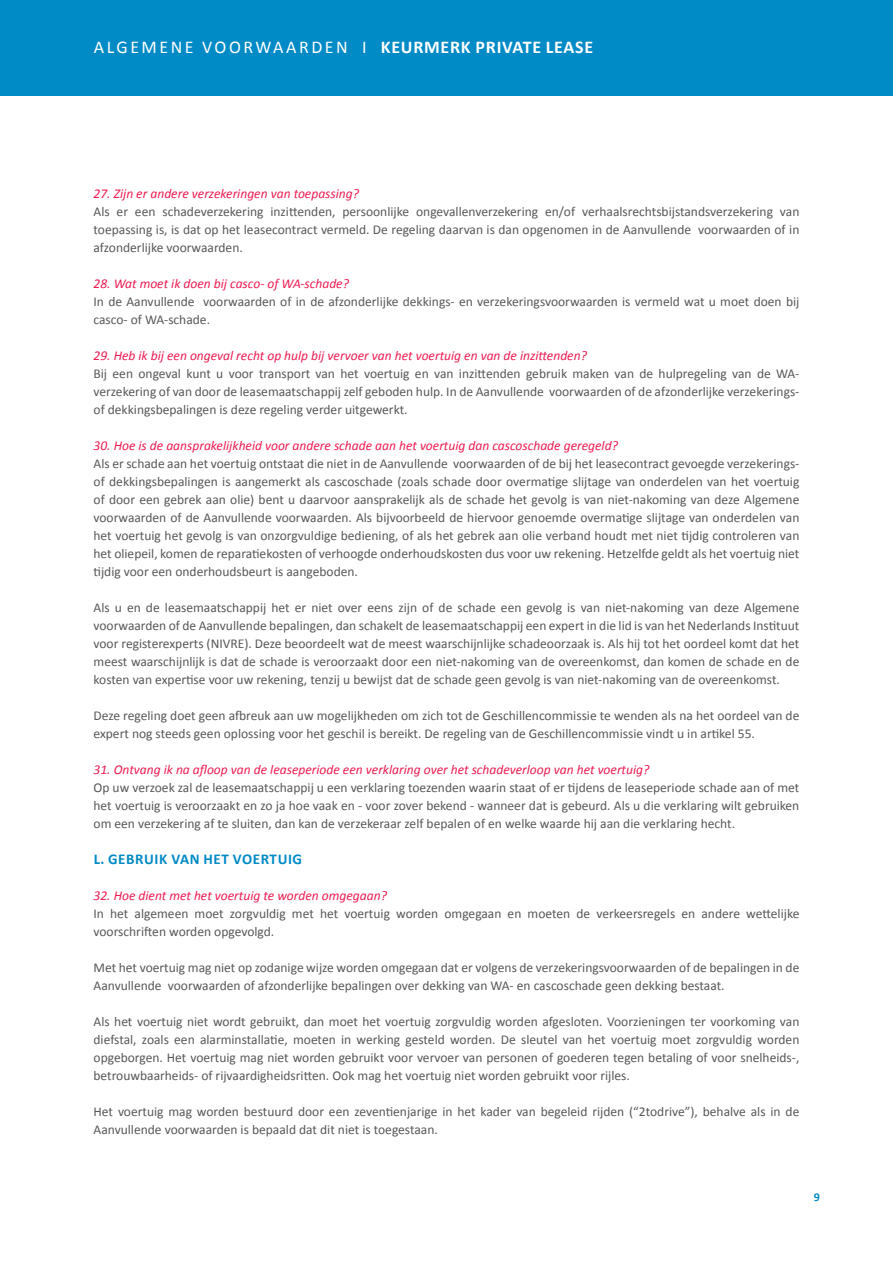
<style>
.page{position:relative;width:893px;height:1263px;background:#fff}
.page>*{position:absolute;margin:0;border:0;box-sizing:border-box;transform-origin:0 0}
.t1{font:18px "Calibri";letter-spacing:.14em;color:#fff}
.t2{font:700 15px "Calibri";letter-spacing:.04em;color:#008ac6}
.t3{font:13.5px/18px "Calibri";color:#57585a;text-align:justify}
.t4{font:italic 13.5px "Calibri";color:#ed1c51}
.t5{font:700 12px "Calibri";color:#008ac6}
.s1{font-weight:700}
</style>
<div class="page">
<div style="left:0;top:0;width:893px;height:96px;background:#008ac6"></div>
<h1 class="t1" style="left:94px;top:35px;width:501px">ALGEMENE VOORWAARDEN I <span class="s1">KEURMERK PRIVATE LEASE</span></h1>
<p class="t4" style="left:94px;top:184px;width:267px">27. Zijn er andere verzekeringen van toepassing?</p>
<p class="t3" style="left:94px;top:203px;width:707px">Als er een schadeverzekering inzittenden, persoonlijke ongevallenverzekering en/of verhaalsrechtsbijstandsverzekering van toepassing is, is dat op het leasecontract vermeld. De regeling daarvan is dan opgenomen in de Aanvullende voorwaarden of in afzonderlijke voorwaarden.</p>
<p class="t4" style="left:94px;top:274px;width:257px">28. Wat moet ik doen bij casco- of WA-schade?</p>
<p class="t3" style="left:94px;top:293px;width:707px">In de Aanvullende voorwaarden of in de afzonderlijke dekkings- en verzekeringsvoorwaarden is vermeld wat u moet doen bij casco- of WA-schade.</p>
<p class="t4" style="left:94px;top:346px;width:495px">29. Heb ik bij een ongeval recht op hulp bij vervoer van het voertuig en van de inzittenden?</p>
<p class="t3" style="left:94px;top:365px;width:707px">Bij een ongeval kunt u voor transport van het voertuig en van inzittenden gebruik maken van de hulpregeling van de WA&shy;verzekering of van door de leasemaatschappij zelf geboden hulp. In de Aanvullende voorwaarden of de afzonderlijke verzekerings&shy;of dekkingsbepalingen is deze regeling verder uitgewerkt.</p>
<p class="t4" style="left:94px;top:436px;width:526px">30. Hoe is de aansprakelijkheid voor andere schade aan het voertuig dan cascoschade geregeld?</p>
<p class="t3" style="left:94px;top:455px;width:707px">Als er schade aan het voertuig ontstaat die niet in de Aanvullende voorwaarden of de bij het leasecontract gevoegde verzekerings&shy;of dekkingsbepalingen is aangemerkt als cascoschade (zoals schade door overmatige slijtage van onderdelen van het voertuig of door een gebrek aan olie) bent u daarvoor aansprakelijk als de schade het gevolg is van niet-nakoming van deze Algemene voorwaarden of de Aanvullende voorwaarden. Als bijvoorbeeld de hiervoor genoemde overmatige slijtage van onderdelen van het voertuig het gevolg is van onzorgvuldige bediening, of als het gebrek aan olie verband houdt met niet tijdig controleren van het oliepeil, komen de reparatiekosten of verhoogde onderhoudskosten dus voor uw rekening. Hetzelfde geldt als het voertuig niet tijdig voor een onderhoudsbeurt is aangeboden.</p>
<p class="t3" style="left:94px;top:599px;width:707px">Als u en de leasemaatschappij het er niet over eens zijn of de schade een gevolg is van niet-nakoming van deze Algemene voorwaarden of de Aanvullende bepalingen, dan schakelt de leasemaatschappij een expert in die lid is van het Nederlands Instituut voor registerexperts (NIVRE). Deze beoordeelt wat de meest waarschijnlijke schadeoorzaak is. Als hij tot het oordeel komt dat het meest waarschijnlijk is dat de schade is veroorzaakt door een niet-nakoming van de overeenkomst, dan komen de schade en de kosten van expertise voor uw rekening, tenzij u bewijst dat de schade geen gevolg is van niet-nakoming van de overeenkomst.</p>
<p class="t3" style="left:94px;top:707px;width:707px">Deze regeling doet geen afbreuk aan uw mogelijkheden om zich tot de Geschillencommissie te wenden als na het oordeel van de expert nog steeds geen oplossing voor het geschil is bereikt. De regeling van de Geschillencommissie vindt u in artikel 55.</p>
<p class="t4" style="left:94px;top:760px;width:557px">31. Ontvang ik na afloop van de leaseperiode een verklaring over het schadeverloop van het voertuig?</p>
<p class="t3" style="left:94px;top:778px;width:707px">Op uw verzoek zal de leasemaatschappij u een verklaring toezenden waarin staat of er tijdens de leaseperiode schade aan of met het voertuig is veroorzaakt en zo ja hoe vaak en - voor zover bekend - wanneer dat is gebeurd. Als u die verklaring wilt gebruiken om een verzekering af te sluiten, dan kan de verzekeraar zelf bepalen of en welke waarde hij aan die verklaring hecht.</p>
<p class="t2" style="left:94px;top:849px;width:210px">L. GEBRUIK VAN HET VOERTUIG</p>
<p class="t4" style="left:94px;top:886px;width:295px">32. Hoe dient met het voertuig te worden omgegaan?</p>
<p class="t3" style="left:94px;top:905px;width:707px">In het algemeen moet zorgvuldig met het voertuig worden omgegaan en moeten de verkeersregels en andere wettelijke voorschriften worden opgevolgd.</p>
<p class="t3" style="left:94px;top:959px;width:707px">Met het voertuig mag niet op zodanige wijze worden omgegaan dat er volgens de verzekeringsvoorwaarden of de bepalingen in de<br>Aanvullende voorwaarden of afzonderlijke bepalingen over dekking van WA- en cascoschade geen dekking bestaat.</p>
<p class="t3" style="left:94px;top:1013px;width:707px">Als het voertuig niet wordt gebruikt, dan moet het voertuig zorgvuldig worden afgesloten. Voorzieningen ter voorkoming van diefstal, zoals een alarminstallatie, moeten in werking gesteld worden. De sleutel van het voertuig moet zorgvuldig worden opgeborgen. Het voertuig mag niet worden gebruikt voor vervoer van personen of goederen tegen betaling of voor snelheids-, betrouwbaarheids- of rijvaardigheidsritten. Ook mag het voertuig niet worden gebruikt voor rijles.</p>
<p class="t3" style="left:94px;top:1103px;width:707px">Het voertuig mag worden bestuurd door een zeventienjarige in het kader van begeleid rijden (“2todrive”), behalve als in de<br>Aanvullende voorwaarden is bepaald dat dit niet is toegestaan.</p>
<p class="t5" style="left:814px;top:1189px;width:8px">9</p>
</div>
